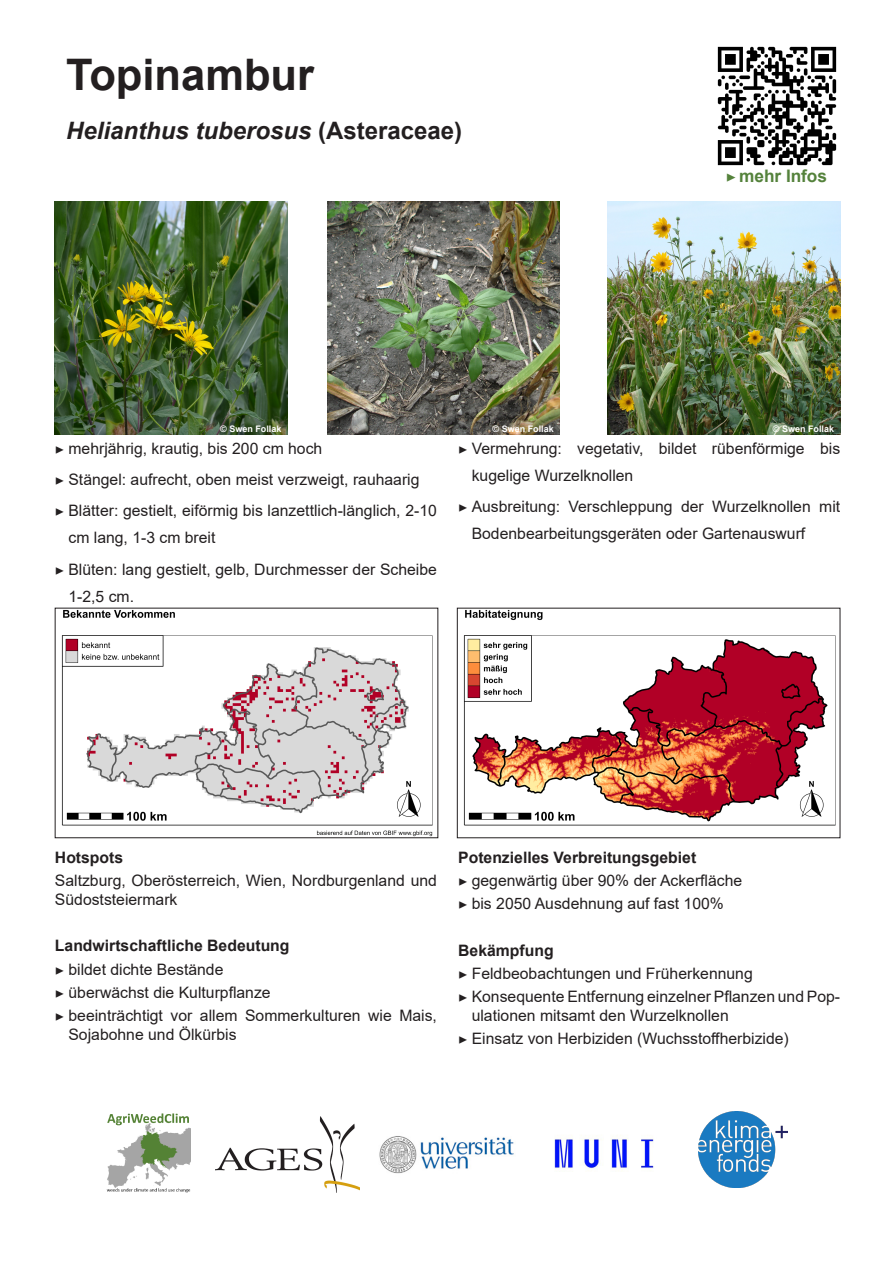
<style>
.page{position:relative;width:893px;height:1263px;background:#fff}
.page>*{position:absolute;margin:0;border:0;box-sizing:border-box;transform-origin:0 0}
.t1{font:700 43.5px "Arial";color:#231f20}
.t2{font:italic 700 24px "Arial";color:#231f20}
.t3{font:700 17.25px "Arial";letter-spacing:-.005em;color:#54823b}
.t4{font:15.75px/27px "Arial";color:#231f20}
.t5{font:700 15.75px "Arial";color:#231f20}
.t6{font:700 9px "Arial";color:#fff}
.s1{font-style:normal}
.s2{font-family:"Minion Pro";font-weight:400}
.s3{font-family:"Minion Pro"}
</style>
<div class="page">
<img style="left:106px;top:1113px;width:85px;height:80px">
<img style="left:698px;top:1112px;width:89px;height:76px">
<img style="left:215px;top:1116px;width:144px;height:76px">
<img style="left:554px;top:1135px;width:100px;height:37px">
<img style="left:379px;top:1136px;width:135px;height:38px">
<img style="left:55px;top:202px;width:233px;height:233px">
<img style="left:327px;top:202px;width:233px;height:233px">
<img style="left:608px;top:202px;width:232px;height:233px">
<img style="left:463px;top:610px;width:373px;height:216px">
<img style="left:61px;top:610px;width:372px;height:226px">
<div style="left:55px;top:608px;width:383px;height:230px;border:1px solid #231f20"></div>
<img style="left:717px;top:46px;width:120px;height:120px">
<p class="t1" style="left:66px;top:44px;width:250px">Topinambur</p>
<p class="t2" style="left:66px;top:114px;width:398px">Helianthus tuberosus <span class="s1">(Asteraceae)</span></p>
<p class="t3" style="left:726px;top:164px;width:103px"><span class="s2">▶</span> mehr Infos</p>
<p class="t6" style="left:220px;top:422px;width:63px">© Swen Follak</p>
<p class="t6" style="left:493px;top:422px;width:63px">© Swen Follak</p>
<p class="t6" style="left:773px;top:422px;width:63px">© Swen Follak</p>
<p class="t4" style="left:55px;top:435px;width:269px"><span class="s3">▶</span> mehrjährig, krautig, bis 200 cm hoch</p>
<p class="t4" style="left:55px;top:466px;width:366px"><span class="s3">▶</span> Stängel: aufrecht, oben meist verzweigt, rauhaarig</p>
<p class="t4" style="left:68px;top:497px;width:370px;text-indent:-14px"><span class="s3">▶</span> Blätter: gestielt, eiförmig bis lanzettlich-länglich, 2-10 cm lang, 1-3 cm breit</p>
<p class="t4" style="left:68px;top:555px;width:370px;text-indent:-14px"><span class="s3">▶</span> Blüten: lang gestielt, gelb, Durchmesser der Scheibe<br>1-2,5 cm.</p>
<p class="t4" style="left:472px;top:435px;width:370px;text-indent:-14px"><span class="s3">▶</span> Vermehrung: vegetativ, bildet rübenförmige bis kugelige Wurzelknollen</p>
<p class="t4" style="left:472px;top:493px;width:370px;text-indent:-14px"><span class="s3">▶</span> Ausbreitung: Verschleppung der Wurzelknollen mit<br>Bodenbearbeitungsgeräten oder Gartenauswurf</p>
<p class="t5" style="left:55px;top:846px;width:70px">Hotspots</p>
<p class="t4" style="left:55px;top:871px;width:383px;line-height:18.9px">Saltzburg, Oberösterreich, Wien, Nordburgenland und<br>Südoststeiermark</p>
<p class="t5" style="left:55px;top:935px;width:236px">Landwirtschaftliche Bedeutung</p>
<p class="t4" style="left:55px;top:955px;width:170px"><span class="s3">▶</span> bildet dichte Bestände</p>
<p class="t4" style="left:55px;top:978px;width:217px"><span class="s3">▶</span> überwächst die Kulturpflanze</p>
<p class="t4" style="left:68px;top:1006px;width:370px;line-height:18.9px;text-indent:-14px"><span class="s3">▶</span> beeinträchtigt vor allem Sommerkulturen wie Mais,<br>Sojabohne und Ölkürbis</p>
<p class="t5" style="left:458px;top:846px;width:240px">Potenzielles Verbreitungsgebiet</p>
<p class="t4" style="left:458px;top:867px;width:286px"><span class="s3">▶</span> gegenwärtig über 90% der Ackerfläche</p>
<p class="t4" style="left:458px;top:890px;width:267px"><span class="s3">▶</span> bis 2050 Ausdehnung auf fast 100%</p>
<p class="t5" style="left:458px;top:939px;width:97px">Bekämpfung</p>
<p class="t4" style="left:458px;top:960px;width:296px"><span class="s3">▶</span> Feldbeobachtungen und Früherkennung</p>
<p class="t4" style="left:472px;top:987px;width:370px;line-height:18.9px;text-indent:-14px"><span class="s3">▶</span> Konsequente Entfernung einzelner Pflanzen und Pop&shy;ulationen mitsamt den Wurzelknollen</p>
<p class="t4" style="left:458px;top:1025px;width:332px"><span class="s3">▶</span> Einsatz von Herbiziden (Wuchsstoffherbizide)</p>
</div>
